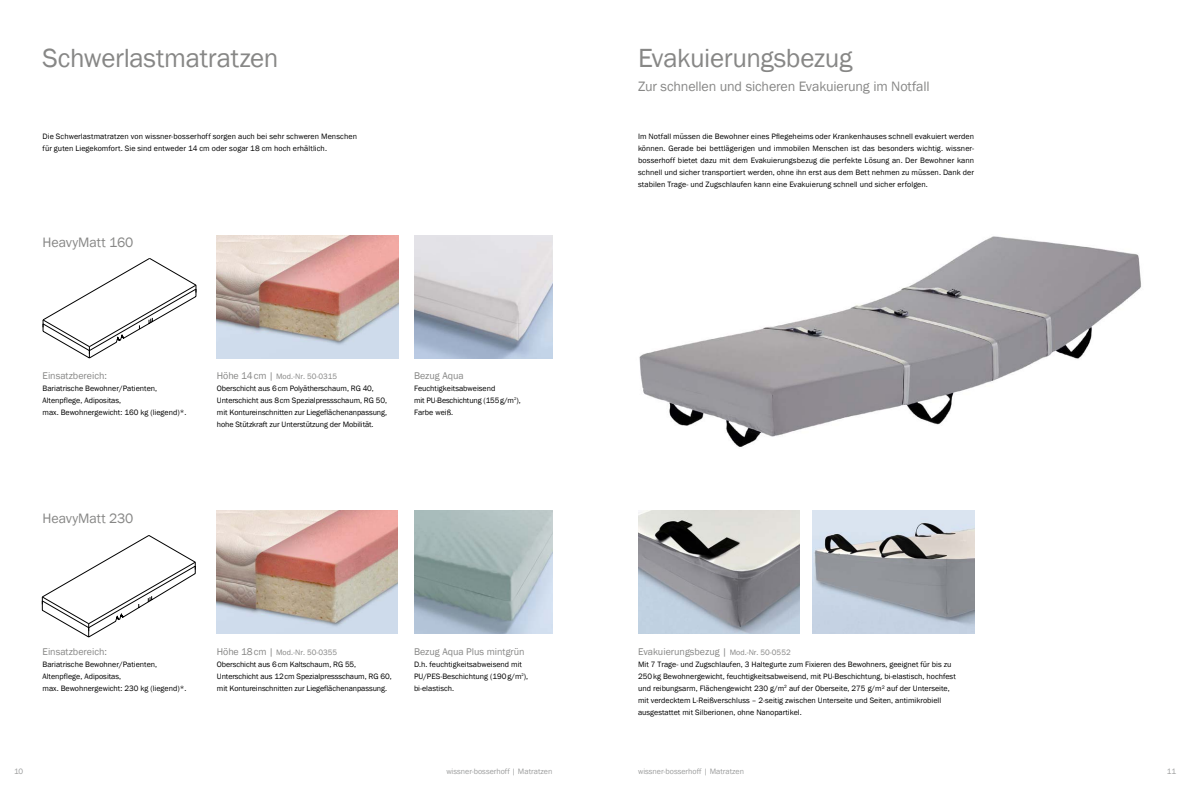
<style>
.page{position:relative;width:1191px;height:794px;background:#fff}
.page>*{position:absolute;margin:0;border:0;box-sizing:border-box;transform-origin:0 0}
.t1{font:27px "Franklin Gothic";letter-spacing:-.015em;color:#878786}
.t2{font:14px "Franklin Gothic";letter-spacing:-.01em;color:#878786}
.t3{font:10px "Franklin Gothic";color:#878786}
.t4{font:8px/12px "Franklin Gothic";color:#000}
.t5{font:8px "Franklin Gothic";color:#9c9d9d}
.s1{font-size:10px;color:#878786}
.s2{color:#878786}
.s3{font-size:8px}
</style>
<div class="page">
<svg style="left:43px;top:258px;width:154px;height:100px"></svg>
<svg style="left:42px;top:535px;width:154px;height:102px"></svg>
<img style="left:638px;top:510px;width:161px;height:124px">
<img style="left:639px;top:236px;width:502px;height:211px">
<img style="left:812px;top:510px;width:162px;height:124px">
<img style="left:217px;top:235px;width:181px;height:124px">
<img style="left:414px;top:235px;width:139px;height:124px">
<img style="left:414px;top:510px;width:139px;height:124px">
<img style="left:216px;top:510px;width:182px;height:124px">
<h1 class="t1" style="left:43px;top:41px;width:237px">Schwerlastmatratzen</h1>
<h1 class="t1" style="left:638px;top:41px;width:216px">Evakuierungsbezug</h1>
<h2 class="t2" style="left:638px;top:77px;width:293px">Zur schnellen und sicheren Evakuierung im Notfall</h2>
<p class="t4" style="left:43px;top:130px;width:316px">Die Schwerlastmatratzen von wissner-bosserhoff sorgen auch bei sehr schweren Menschen für guten Liegekomfort. Sie sind entweder 14 cm oder sogar 18 cm hoch erhältlich.</p>
<p class="t4" style="left:638px;top:130px;width:337px;text-align:justify">Im Notfall müssen die Bewohner eines Pflegeheims oder Krankenhauses schnell evakuiert werden können. Gerade bei bettlägerigen und immobilen Menschen ist das besonders wichtig. wissner&shy;bosserhoff bietet dazu mit dem Evakuierungsbezug die perfekte Lösung an. Der Bewohner kann schnell und sicher transportiert werden, ohne ihn erst aus dem Bett nehmen zu müssen. Dank der stabilen Trage- und Zugschlaufen kann eine Evakuierung schnell und sicher erfolgen.</p>
<h2 class="t2" style="left:43px;top:233px;width:92px">HeavyMatt 160</h2>
<p class="t3" style="left:43px;top:369px;width:66px">Einsatzbereich:</p>
<p class="t4" style="left:43px;top:382px;width:145px">Bariatrische Bewohner/Patienten,<br>Altenpflege, Adipositas,<br>max. Bewohnergewicht: 160 kg (liegend)*.</p>
<p class="t4" style="left:217px;top:370px;width:172px"><span class="s1">Höhe 14cm |</span> <span class="s2">Mod.-Nr. 50-0315<br></span>Oberschicht aus 6cm Polyätherschaum, RG 40, Unterschicht aus 8cm Spezialpressschaum, RG 50, mit Kontureinschnitten zur Liegeflächenanpassung, hohe Stützkraft zur Unterstützung der Mobilität.</p>
<p class="t3" style="left:414px;top:369px;width:51px">Bezug Aqua</p>
<p class="t4" style="left:414px;top:382px;width:108px">Feuchtigkeitsabweisend<br>mit PU-Beschichtung (155g/m<sup>2</sup>),<br>Farbe weiß.</p>
<h2 class="t2" style="left:43px;top:509px;width:92px">HeavyMatt 230</h2>
<p class="t3" style="left:43px;top:645px;width:66px">Einsatzbereich:</p>
<p class="t4" style="left:43px;top:658px;width:145px">Bariatrische Bewohner/Patienten,<br>Altenpflege, Adipositas,<br>max. Bewohnergewicht: 230 kg (liegend)*.</p>
<p class="t4" style="left:217px;top:646px;width:176px"><span class="s1">Höhe 18cm |</span> <span class="s2">Mod.-Nr. 50-0355<br></span>Oberschicht aus 6cm Kaltschaum, RG 55, Unterschicht aus 12cm Spezialpressschaum, RG 60, mit Kontureinschnitten zur Liegeflächenanpassung.</p>
<p class="t3" style="left:414px;top:645px;width:112px">Bezug Aqua Plus mintgrün</p>
<p class="t4" style="left:414px;top:658px;width:116px">D.h. feuchtigkeitsabweisend mit<br>PU/PES-Beschichtung (190g/m<sup>2</sup>), bi-elastisch.</p>
<p class="t3" style="left:638px;top:645px;width:154px">Evakuierungsbezug | <span class="s3">Mod.-Nr. 50-0552</span></p>
<p class="t4" style="left:638px;top:658px;width:319px">Mit 7 Trage- und Zugschlaufen, 3 Haltegurte zum Fixieren des Bewohners, geeignet für bis zu 250kg Bewohnergewicht, feuchtigkeitsabweisend, mit PU-Beschichtung, bi-elastisch, hochfest und reibungsarm, Flächengewicht 230 g/m<sup>2</sup> auf der Oberseite, 275 g/m² auf der Unterseite, mit verdecktem L-Reißverschluss – 2-seitig zwischen Unterseite und Seiten, antimikrobiell ausgestattet mit Silberionen, ohne Nanopartikel.</p>
<p class="t5" style="left:14px;top:766px;width:11px">10</p>
<p class="t5" style="left:446px;top:766px;width:108px">wissner-bosserhoff | Matratzen</p>
<p class="t5" style="left:638px;top:766px;width:108px">wissner-bosserhoff | Matratzen</p>
<p class="t5" style="left:1166px;top:766px;width:11px">11</p>
</div>
